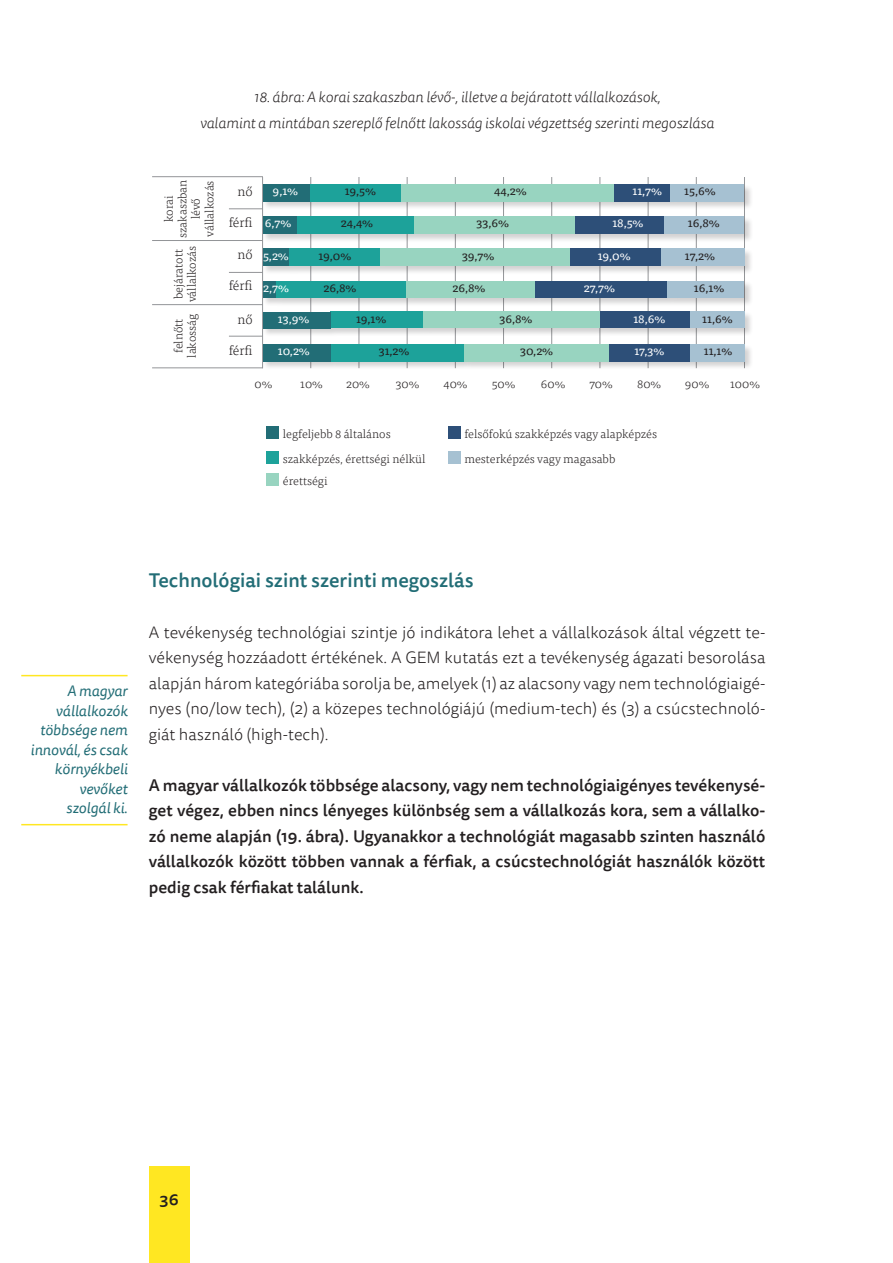
<style>
.page{position:relative;width:893px;height:1263px;background:#fff}
.page>*{position:absolute;margin:0;border:0;box-sizing:border-box;transform-origin:0 0}
.kozcim{font:500 19.5px "Tisa Sans Pro";color:#226d76}
.t1{font:300 16.5px/25.5px "Tisa Sans Pro";color:#231f20;text-align:justify}
.t2{font:500 16.5px/25.5px "Tisa Sans Pro";color:#231f20;text-align:justify}
.t3{font:italic 300 15px/25.5px "Tisa Sans Pro";color:#231f20;text-align:center}
.t4{font:italic 15px/19.5px "Tisa Sans Pro";color:#226d76;text-align:right}
.t5{font:300 13.5px "Tisa Pro";color:#231f20}
.t6{font:300 12px/13.5px "Tisa Pro";color:#231f20;text-align:center}
.t7{font:12px "Tisa Pro";color:#231f20}
.t8{font:12px "Tisa Pro";color:#fff}
</style>
<div class="page">
<div style="left:149px;top:1166px;width:40px;height:97px;background:#ffe722"></div>
<hr style="left:262px;top:177px;width:1px;height:191px;background:#939598">
<hr style="left:152px;top:176px;width:111px;height:1px;background:#939598">
<hr style="left:229px;top:208px;width:34px;height:1px;background:#939598">
<hr style="left:229px;top:272px;width:34px;height:1px;background:#939598">
<hr style="left:229px;top:336px;width:34px;height:1px;background:#939598">
<hr style="left:152px;top:240px;width:111px;height:1px;background:#939598">
<hr style="left:152px;top:304px;width:111px;height:1px;background:#939598">
<hr style="left:152px;top:367px;width:111px;height:1px;background:#939598">
<hr style="left:310px;top:177px;width:1px;height:191px;background:#939598">
<hr style="left:359px;top:177px;width:1px;height:191px;background:#939598">
<hr style="left:407px;top:177px;width:1px;height:191px;background:#939598">
<hr style="left:455px;top:177px;width:1px;height:191px;background:#939598">
<hr style="left:503px;top:177px;width:1px;height:191px;background:#939598">
<hr style="left:551px;top:177px;width:1px;height:191px;background:#939598">
<hr style="left:600px;top:177px;width:1px;height:191px;background:#939598">
<hr style="left:648px;top:177px;width:1px;height:191px;background:#939598">
<hr style="left:696px;top:177px;width:1px;height:191px;background:#939598">
<hr style="left:744px;top:177px;width:1px;height:191px;background:#939598">
<div style="left:262px;top:184px;width:491px;height:26px;background:#231f20;opacity:.2"></div>
<div style="left:263px;top:184px;width:47px;height:17px;background:#226d76"></div>
<div style="left:310px;top:184px;width:91px;height:17px;background:#1da29a"></div>
<div style="left:401px;top:184px;width:213px;height:17px;background:#98d4c0"></div>
<div style="left:614px;top:184px;width:57px;height:17px;background:#2d4f78"></div>
<div style="left:671px;top:184px;width:73px;height:17px;background:#a6c1d2"></div>
<div style="left:262px;top:216px;width:491px;height:27px;background:#231f20;opacity:.2"></div>
<div style="left:575px;top:217px;width:89px;height:17px;background:#2d4f78"></div>
<div style="left:664px;top:217px;width:80px;height:17px;background:#a6c1d2"></div>
<div style="left:297px;top:217px;width:117px;height:17px;background:#1da29a"></div>
<div style="left:414px;top:217px;width:161px;height:17px;background:#98d4c0"></div>
<div style="left:263px;top:217px;width:34px;height:17px;background:#226d76"></div>
<div style="left:262px;top:248px;width:491px;height:27px;background:#231f20;opacity:.2"></div>
<div style="left:569px;top:249px;width:92px;height:17px;background:#2d4f78"></div>
<div style="left:661px;top:249px;width:83px;height:17px;background:#a6c1d2"></div>
<div style="left:288px;top:249px;width:92px;height:17px;background:#1da29a"></div>
<div style="left:380px;top:249px;width:189px;height:17px;background:#98d4c0"></div>
<div style="left:263px;top:249px;width:26px;height:17px;background:#226d76"></div>
<div style="left:262px;top:281px;width:491px;height:26px;background:#231f20;opacity:.2"></div>
<div style="left:535px;top:281px;width:132px;height:17px;background:#2d4f78"></div>
<div style="left:667px;top:281px;width:77px;height:17px;background:#a6c1d2"></div>
<div style="left:405px;top:281px;width:130px;height:17px;background:#98d4c0"></div>
<div style="left:276px;top:281px;width:129px;height:17px;background:#1da29a"></div>
<div style="left:263px;top:281px;width:13px;height:17px;background:#226d76"></div>
<div style="left:262px;top:311px;width:491px;height:27px;background:#231f20;opacity:.2"></div>
<div style="left:600px;top:312px;width:90px;height:16px;background:#2d4f78"></div>
<div style="left:690px;top:312px;width:54px;height:16px;background:#a6c1d2"></div>
<div style="left:423px;top:312px;width:177px;height:16px;background:#98d4c0"></div>
<div style="left:331px;top:312px;width:92px;height:16px;background:#1da29a"></div>
<div style="left:263px;top:312px;width:68px;height:17px;background:#226d76"></div>
<div style="left:262px;top:344px;width:491px;height:26px;background:#231f20;opacity:.2"></div>
<div style="left:609px;top:344px;width:83px;height:17px;background:#2d4f78"></div>
<div style="left:690px;top:344px;width:54px;height:17px;background:#a6c1d2"></div>
<div style="left:463px;top:344px;width:146px;height:17px;background:#98d4c0"></div>
<div style="left:331px;top:344px;width:132px;height:17px;background:#1da29a"></div>
<div style="left:263px;top:344px;width:68px;height:17px;background:#226d76"></div>
<div style="left:267px;top:426px;width:12px;height:13px;background:#226d76"></div>
<div style="left:448px;top:426px;width:13px;height:13px;background:#2d4f78"></div>
<div style="left:267px;top:451px;width:12px;height:13px;background:#1da29a"></div>
<div style="left:448px;top:451px;width:13px;height:13px;background:#a6c1d2"></div>
<div style="left:267px;top:473px;width:12px;height:13px;background:#98d4c0"></div>
<hr style="left:21px;top:675px;width:107px;height:1px;background:#ffe722">
<hr style="left:21px;top:824px;width:107px;height:1px;background:#ffe722">
<p class="t3" style="left:200px;top:85px;width:516px">18. ábra: A korai szakaszban lévő-, illetve a bejáratott vállalkozások,<br>valamint a mintában szereplő felnőtt lakosság iskolai végzettség szerinti megoszlása</p>
<p class="t6" style="left:161px;top:238px;width:60px;rotate:-90deg">korai szakaszban lévő vállalkozás</p>
<p class="t6" style="left:171px;top:302px;width:58px;text-align:left;rotate:-90deg">bejáratott vállalkozás</p>
<p class="t6" style="left:171px;top:358px;width:45px;rotate:-90deg">felnőtt lakosság</p>
<p class="t5" style="left:237px;top:182px;width:17px">nő</p>
<p class="t5" style="left:229px;top:213px;width:25px">férfi</p>
<p class="t5" style="left:237px;top:245px;width:17px">nő</p>
<p class="t5" style="left:229px;top:276px;width:25px">férfi</p>
<p class="t5" style="left:237px;top:310px;width:17px">nő</p>
<p class="t5" style="left:229px;top:341px;width:25px">férfi</p>
<p class="t8" style="left:273px;top:182px;width:27px">9,1%</p>
<p class="t7" style="left:345px;top:182px;width:33px">19,5%</p>
<p class="t7" style="left:494px;top:182px;width:34px">44,2%</p>
<p class="t8" style="left:632px;top:182px;width:31px">11,7%</p>
<p class="t7" style="left:684px;top:182px;width:33px">15,6%</p>
<p class="t8" style="left:265px;top:214px;width:28px">6,7%</p>
<p class="t7" style="left:341px;top:214px;width:34px">24,4%</p>
<p class="t7" style="left:477px;top:214px;width:34px">33,6%</p>
<p class="t8" style="left:612px;top:214px;width:33px">18,5%</p>
<p class="t7" style="left:688px;top:214px;width:34px">16,8%</p>
<p class="t8" style="left:263px;top:246px;width:27px">5,2%</p>
<p class="t7" style="left:318px;top:246px;width:34px">19,0%</p>
<p class="t7" style="left:462px;top:246px;width:34px">39,7%</p>
<p class="t8" style="left:598px;top:246px;width:34px">19,0%</p>
<p class="t7" style="left:685px;top:246px;width:32px">17,2%</p>
<p class="t8" style="left:263px;top:278px;width:27px">2,7%</p>
<p class="t7" style="left:323px;top:278px;width:35px">26,8%</p>
<p class="t7" style="left:452px;top:278px;width:35px">26,8%</p>
<p class="t8" style="left:584px;top:278px;width:33px">27,7%</p>
<p class="t7" style="left:694px;top:278px;width:32px">16,1%</p>
<p class="t8" style="left:278px;top:310px;width:33px">13,9%</p>
<p class="t7" style="left:356px;top:310px;width:32px">19,1%</p>
<p class="t7" style="left:499px;top:310px;width:35px">36,8%</p>
<p class="t8" style="left:633px;top:310px;width:34px">18,6%</p>
<p class="t7" style="left:702px;top:310px;width:32px">11,6%</p>
<p class="t8" style="left:278px;top:342px;width:34px">10,2%</p>
<p class="t7" style="left:379px;top:342px;width:32px">31,2%</p>
<p class="t7" style="left:520px;top:342px;width:35px">30,2%</p>
<p class="t8" style="left:634px;top:342px;width:32px">17,3%</p>
<p class="t7" style="left:704px;top:342px;width:30px">11,1%</p>
<p class="t6" style="left:255px;top:377px;width:19px">0%</p>
<p class="t6" style="left:300px;top:377px;width:24px">10%</p>
<p class="t6" style="left:346px;top:377px;width:25px">20%</p>
<p class="t6" style="left:396px;top:377px;width:25px">30%</p>
<p class="t6" style="left:444px;top:377px;width:25px">40%</p>
<p class="t6" style="left:492px;top:377px;width:25px">50%</p>
<p class="t6" style="left:541px;top:377px;width:26px">60%</p>
<p class="t6" style="left:589px;top:377px;width:25px">70%</p>
<p class="t6" style="left:637px;top:377px;width:26px">80%</p>
<p class="t6" style="left:685px;top:377px;width:26px">90%</p>
<p class="t6" style="left:730px;top:377px;width:31px">100%</p>
<p class="t6" style="left:283px;top:427px;width:109px">legfeljebb 8 általános</p>
<p class="t6" style="left:464px;top:427px;width:194px">felsőfokú szakképzés vagy alapképzés</p>
<p class="t6" style="left:283px;top:451px;width:144px">szakképzés, érettségi nélkül</p>
<p class="t6" style="left:464px;top:451px;width:152px">mesterképzés vagy magasabb</p>
<p class="t6" style="left:283px;top:474px;width:46px">érettségi</p>
<p class="t4" style="left:30px;top:681px;width:99px">A magyar vállalkozók többsége nem innovál, és csak környékbeli vevőket<br>szolgál ki.</p>
<p class="kozcim" style="left:149px;top:566px;width:326px">Technológiai szint szerinti megoszlás</p>
<p class="t1" style="left:149px;top:620px;width:618px">A tevékenység technológiai szintje jó indikátora lehet a vállalkozások által végzett te&shy;vékenység hozzáadott értékének. A GEM kutatás ezt a tevékenység ágazati besorolása alapján három kategóriába sorolja be, amelyek (1) az alacsony vagy nem technológiaigé&shy;nyes (no/low tech), (2) a közepes technológiájú (medium-tech) és (3) a csúcstechnoló&shy;giát használó (high-tech).</p>
<p class="t2" style="left:149px;top:772px;width:618px">A magyar vállalkozók többsége alacsony, vagy nem technológiaigényes tevékenysé&shy;get végez, ebben nincs lényeges különbség sem a vállalkozás kora, sem a vállalko&shy;zó neme alapján (19. ábra). Ugyanakkor a technológiát magasabb szinten használó vállalkozók között többen vannak a férfiak, a csúcstechnológiát használók között pedig csak férfiakat találunk.</p>
<p class="t2" style="left:160px;top:1186px;width:21px">36</p>
</div>
